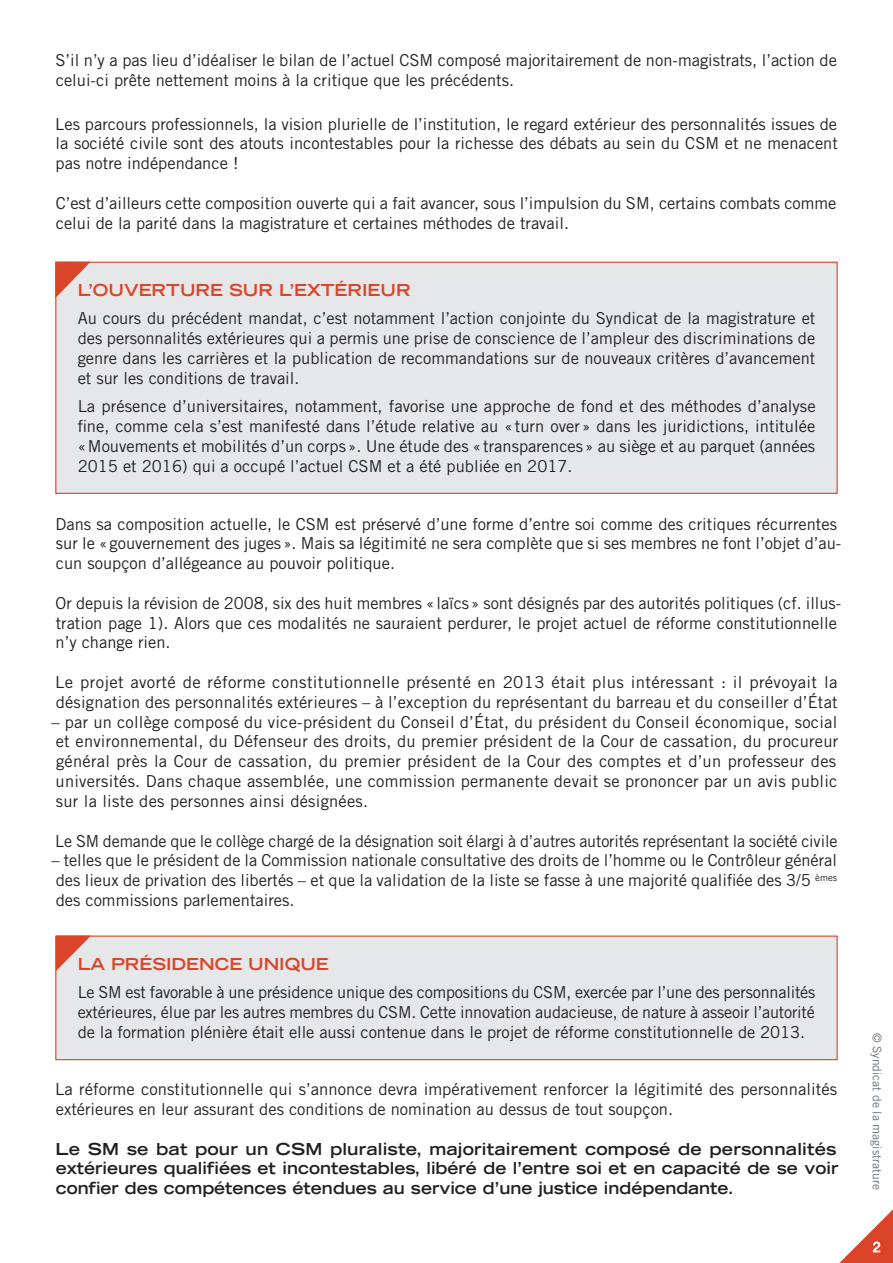
<style>
.page{position:relative;width:893px;height:1263px;background:#fff}
.page>*{position:absolute;margin:0;border:0;box-sizing:border-box;transform-origin:0 0}
.t1{font:16.5px/19.8px "Trade Gothic LT Std";color:#231f20}
.t2{font:700 expanded 16.5px/19.8px "Trade Gothic LT Std";color:#231f20;text-align:justify}
.t3{font:700 expanded 16.5px "Trade Gothic LT Std";color:#da452a}
.t4{font:12px "Trade Gothic LT Std";color:#697379}
</style>
<div class="page">
<svg style="left:839px;top:1209px;width:54px;height:54px"></svg>
<div style="left:56px;top:936px;width:781px;height:124px;background:#e6e7e9"></div>
<div style="left:55px;top:935px;width:783px;height:125px;border:1px solid #da452a"></div>
<svg style="left:56px;top:935px;width:35px;height:36px"></svg>
<div style="left:56px;top:262px;width:781px;height:231px;background:#e6e7e9"></div>
<div style="left:55px;top:262px;width:783px;height:232px;border:1px solid #da452a"></div>
<svg style="left:55px;top:262px;width:36px;height:36px"></svg>
<p class="t1" style="left:55px;top:50px;width:783px">S’il n’y a pas lieu d’idéaliser le bilan de l’actuel CSM composé majoritairement de non-magistrats, l’action de celui-ci prête nettement moins à la critique que les précédents.</p>
<p class="t1" style="left:55px;top:114px;width:784px;text-align:justify">Les parcours professionnels, la vision plurielle de l’institution, le regard extérieur des personnalités issues de la société civile sont des atouts incontestables pour la richesse des débats au sein du CSM et ne menacent pas notre indépendance !</p>
<p class="t1" style="left:56px;top:193px;width:782px">C’est d’ailleurs cette composition ouverte qui a fait avancer, sous l’impulsion du SM, certains combats comme celui de la parité dans la magistrature et certaines méthodes de travail.</p>
<p class="t3" style="left:78px;top:279px;width:335px">L’ouverture sur l’extérieur</p>
<p class="t1" style="left:78px;top:308px;width:739px;text-align:justify">Au cours du précédent mandat, c’est notamment l’action conjointe du Syndicat de la magistrature et des personnalités extérieures qui a permis une prise de conscience de l’ampleur des discriminations de genre dans les carrières et la publication de recommandations sur de nouveaux critères d’avancement et sur les conditions de travail.</p>
<p class="t1" style="left:78px;top:396px;width:739px;text-align:justify">La présence d’universitaires, notamment, favorise une approche de fond et des méthodes d’analyse fine, comme cela s’est manifesté dans l’étude relative au « turn over » dans les juridictions, intitulée «Mouvements et mobilités d’un corps». Une étude des «transparences» au siège et au parquet (années 2015 et 2016) qui a occupé l’actuel CSM et a été publiée en 2017.</p>
<p class="t1" style="left:55px;top:514px;width:787px">Dans sa composition actuelle, le CSM est préservé d’une forme d’entre soi comme des critiques récurrentes sur le « gouvernement des juges ». Mais sa légitimité ne sera complète que si ses membres ne font l’objet d’au&shy;cun soupçon d’allégeance au pouvoir politique.</p>
<p class="t1" style="left:56px;top:593px;width:787px">Or depuis la révision de 2008, six des huit membres « laïcs» sont désignés par des autorités politiques (cf. illus&shy;tration page 1). Alors que ces modalités ne sauraient perdurer, le projet actuel de réforme constitutionnelle n’y change rien.</p>
<p class="t1" style="left:55px;top:672px;width:784px">Le projet avorté de réforme constitutionnelle présenté en 2013 était plus intéressant : il prévoyait la désignation des personnalités extérieures – à l’exception du représentant du barreau et du conseiller d’État</p>
<p class="t1" style="left:51px;top:712px;width:788px">– par un collège composé du vice-président du Conseil d’État, du président du Conseil économique, social et environnemental, du Défenseur des droits, du premier président de la Cour de cassation, du procureur général près la Cour de cassation, du premier président de la Cour des comptes et d’un professeur des universités. Dans chaque assemblée, une commission permanente devait se prononcer par un avis public sur la liste des personnes ainsi désignées.</p>
<p class="t1" style="left:55px;top:830px;width:784px">Le SM demande que le collège chargé de la désignation soit élargi à d’autres autorités représentant la société civile</p>
<p class="t1" style="left:51px;top:850px;width:787px;text-align:justify">– telles que le président de la Commission nationale consultative des droits de l’homme ou le Contrôleur général des lieux de privation des libertés – et que la validation de la liste se fasse à une majorité qualifiée des 3/5 <sup>èmes </sup>des commissions parlementaires.</p>
<p class="t3" style="left:78px;top:953px;width:253px">La présidence un ique</p>
<p class="t1" style="left:78px;top:982px;width:739px;text-align:justify">Le SM est favorable à une présidence unique des compositions du CSM, exercée par l’une des personnalités extérieures, élue par les autres membres du CSM. Cette innovation audacieuse, de nature à asseoir l’autorité de la formation plénière était elle aussi contenue dans le projet de réforme constitutionnelle de 2013.</p>
<p class="t1" style="left:55px;top:1079px;width:783px">La réforme constitutionnelle qui s’annonce devra impérativement renforcer la légitimité des personnalités extérieures en leur assurant des conditions de nomination au dessus de tout soupçon.</p>
<p class="t2" style="left:56px;top:1138px;width:784px">Le SM se bat pour un CSM pluraliste, majoritairement composé de personnalités extérieures qualifiées et incontestables, libéré de l’entre soi et en capacité de se voir confier des compétences étendues au service d’une justice indépendante.</p>
<p class="t4" style="left:884px;top:1033px;width:158px;rotate:90deg">© Syndicat de la magistrature</p>
</div>
